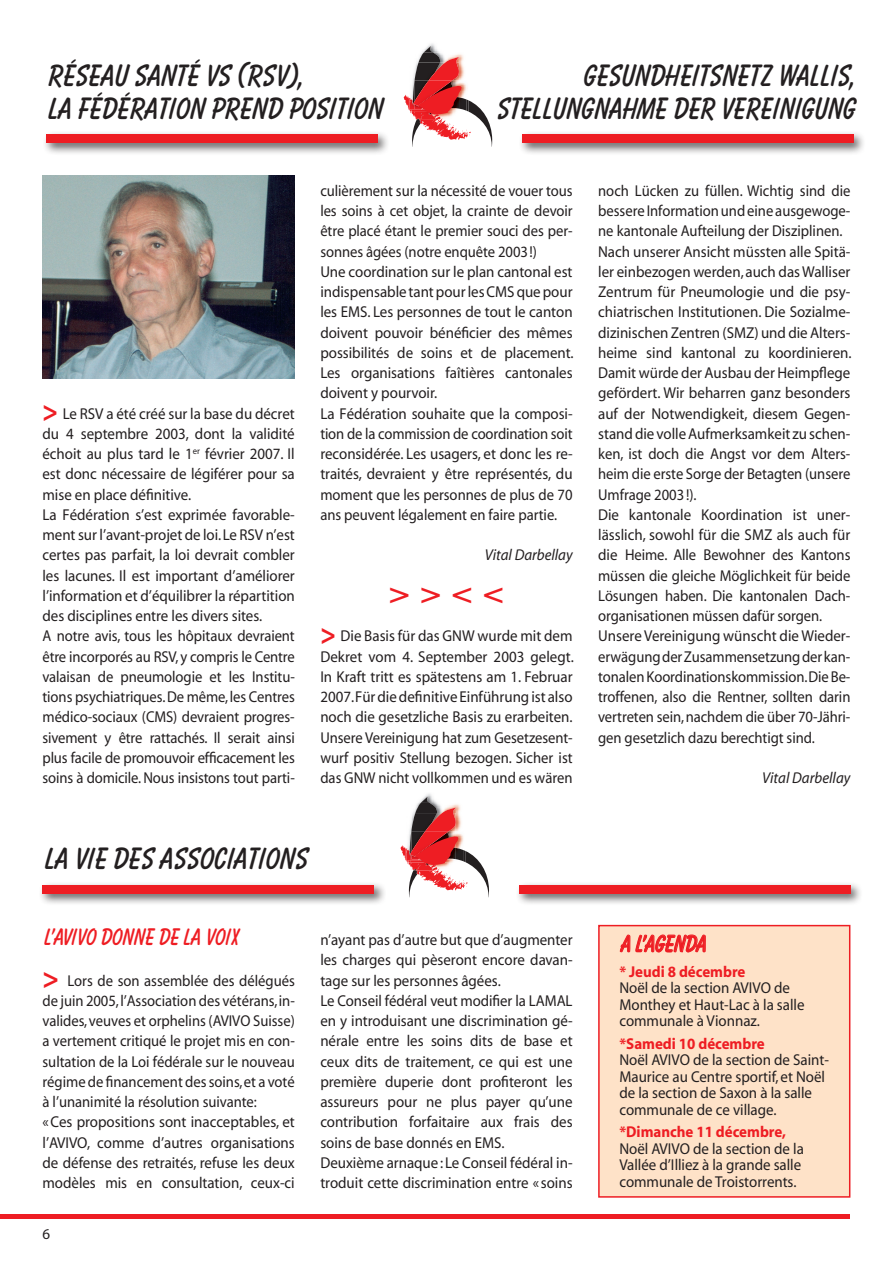
<style>
.page{position:relative;width:893px;height:1263px;background:#fff}
.page>*{position:absolute;margin:0;border:0;box-sizing:border-box;transform-origin:0 0}
.t1{font:700 30px "Times";color:#ee1d23;scale:1.2 1}
.t2{font:700 27px "Balloon";color:#231f20}
.texte_général_frança{font:700 21px "Balloon";color:#ee1d23;scale:.95 1}
.texte_général_frança-2{font:15.75px/20.2px "Myriad";color:#231f20;text-align:justify;scale:.95 1}
.Texte_général_allema{font:15.75px/20.2px "Myriad";color:#231f20;text-align:justify;scale:.95 1}
.texte_général_frança-3{font:15.75px/20.2px "Myriad";color:#231f20;text-align:justify;scale:.93 1}
.texte_général_frança-4{font:15.75px/20.2px "Myriad";color:#231f20;text-align:justify;scale:.94 1}
.Texte_général_allema-2{font:15.75px/20.2px "Myriad";color:#231f20;text-align:justify;scale:.93 1}
.texte_général_frança-5{font:700 15.75px "Myriad";color:#ee1d23;scale:.95 1}
.texte_général_frança-6{font:italic 15.75px "Myriad";color:#231f20;scale:.95 1}
.Texte_général_allema-3{font:italic 15.75px "Myriad";color:#231f20;scale:.95 1}
.t3{font:15px "Myriad";color:#231f20}
.s1{font-weight:700;font-size:30px;color:#ee1d23}
</style>
<div class="page">
<hr style="left:0;top:1215px;width:850px;height:4px;background:#ee1d23">
<div style="left:42px;top:131px;width:347px;height:24px;background:#231f20;opacity:.75"></div>
<div style="left:46px;top:135px;width:331px;height:8px;background:#ee1d23"></div>
<div style="left:518px;top:131px;width:348px;height:24px;background:#231f20;opacity:.75"></div>
<div style="left:522px;top:135px;width:332px;height:8px;background:#ee1d23"></div>
<svg style="left:404px;top:43px;width:88px;height:104px"></svg>
<img style="left:43px;top:176px;width:252px;height:202px">
<div style="left:39px;top:881px;width:347px;height:25px;background:#231f20;opacity:.75"></div>
<div style="left:43px;top:885px;width:331px;height:9px;background:#ee1d23"></div>
<svg style="left:400px;top:794px;width:89px;height:103px"></svg>
<div style="left:515px;top:881px;width:348px;height:25px;background:#231f20;opacity:.75"></div>
<div style="left:519px;top:885px;width:331px;height:9px;background:#ee1d23"></div>
<div style="left:599px;top:926px;width:251px;height:271px;background:#fee2c8"></div>
<div style="left:598px;top:925px;width:252px;height:273px;border:2px solid #ee1d23"></div>
<svg style="left:620px;top:926px;width:86px;height:27px"></svg>
<p class="t2" style="left:46px;top:59px;width:258px">RÉSEAU SANTÉ VS (RSV),</p>
<p class="t2" style="left:46px;top:92px;width:337px">LA FÉDÉRATION PREND POSITION</p>
<p class="t2" style="left:581px;top:59px;width:274px">GESUNDHEITSNETZ WALLIS,</p>
<p class="t2" style="left:495px;top:92px;width:360px">STELLUNGNAHME DER VEREINIGUNG</p>
<p class="texte_général_frança-2" style="left:43px;top:404px;width:267px"><span class="s1">&gt;</span> Le RSV a été créé sur la base du décret du 4 septembre 2003, dont la validité échoit au plus tard le 1<sup>er</sup> février 2007. Il est donc nécessaire de légiférer pour sa mise en place définitive.</p>
<p class="texte_général_frança-2" style="left:43px;top:505px;width:267px">La Fédération s’est exprimée favorable&shy;ment sur l’avant-projet de loi. Le RSV n’est certes pas parfait, la loi devrait combler les lacunes. Il est important d’améliorer l’information et d’équilibrer la répartition des disciplines entre les divers sites.</p>
<p class="texte_général_frança-3" style="left:43px;top:627px;width:273px">A notre avis, tous les hôpitaux devraient être incorporés au RSV, y compris le Centre valaisan de pneumologie et les Institu&shy;tions psychiatriques. De même, les Centres médico-sociaux (CMS) devraient progres&shy;sivement y être rattachés. Il serait ainsi plus facile de promouvoir efficacement les soins à domicile. Nous insistons tout parti-</p>
<p class="texte_général_frança-3" style="left:320px;top:181px;width:273px">culièrement sur la nécessité de vouer tous les soins à cet objet, la crainte de devoir être placé étant le premier souci des per&shy;sonnes âgées (notre enquête 2003!)</p>
<p class="texte_général_frança-2" style="left:320px;top:262px;width:268px">Une coordination sur le plan cantonal est indispensable tant pour les CMS que pour les EMS. Les personnes de tout le canton doivent pouvoir bénéficier des mêmes possibilités de soins et de placement.<br>Les organisations faîtières cantonales doivent y pourvoir.</p>
<p class="texte_général_frança-2" style="left:320px;top:404px;width:267px">La Fédération souhaite que la composi&shy;tion de la commission de coordination soit reconsidérée. Les usagers, et donc les re&shy;traités, devraient y être représentés, du moment que les personnes de plus de 70 ans peuvent légalement en faire partie.</p>
<p class="texte_général_frança-6" style="left:485px;top:547px;width:94px">Vital Darbellay</p>
<p class="t1" style="left:389px;top:575px;width:97px">&gt;&gt;&lt;&lt;</p>
<p class="Texte_général_allema" style="left:320px;top:627px;width:268px"><span class="s1">&gt;</span> Die Basis für das GNW wurde mit dem Dekret vom 4. September 2003 gelegt.<br>In Kraft tritt es spätestens am 1. Februar 2007. Für die definitive Einführung ist also noch die gesetzliche Basis zu erarbeiten.<br>Unsere Vereinigung hat zum Gesetzesent&shy;wurf positiv Stellung bezogen. Sicher ist das GNW nicht vollkommen und es wären</p>
<p class="t2" style="left:43px;top:841px;width:265px">LA VIE DES ASSOCIATIONS</p>
<p class="texte_général_frança" style="left:43px;top:924px;width:207px">L’AVIVO DONNE DE LA VOIX</p>
<p class="texte_général_frança-3" style="left:43px;top:971px;width:273px"><span class="s1">&gt;</span> Lors de son assemblée des délégués de juin 2005, l’Association des vétérans, in&shy;valides, veuves et orphelins (AVIVO Suisse) a vertement critiqué le projet mis en con&shy;sultation de la Loi fédérale sur le nouveau régime de financement des soins, et a voté à l’unanimité la résolution suivante:</p>
<p class="texte_général_frança-2" style="left:43px;top:1113px;width:267px">«Ces propositions sont inacceptables, et l’AVIVO, comme d’autres organisations de défense des retraités, refuse les deux modèles mis en consultation, ceux-ci</p>
<p class="t3" style="left:43px;top:1226px;width:9px">6</p>
<p class="texte_général_frança-2" style="left:320px;top:930px;width:267px">n’ayant pas d’autre but que d’augmenter les charges qui pèseront encore davan&shy;tage sur les personnes âgées.</p>
<p class="texte_général_frança-4" style="left:320px;top:991px;width:270px">Le Conseil fédéral veut modifier la LAMAL en y introduisant une discrimination gé&shy;nérale entre les soins dits de base et ceux dits de traitement, ce qui est une première duperie dont profiteront les assureurs pour ne plus payer qu’une contribution forfaitaire aux frais des soins de base donnés en EMS.</p>
<p class="texte_général_frança-2" style="left:320px;top:1153px;width:267px">Deuxième arnaque: Le Conseil fédéral in&shy;troduit cette discrimination entre « soins</p>
<p class="Texte_général_allema-2" style="left:598px;top:181px;width:273px">noch Lücken zu füllen. Wichtig sind die bessere Information und eine ausgewoge&shy;ne kantonale Aufteilung der Disziplinen.</p>
<p class="Texte_général_allema" style="left:598px;top:242px;width:268px">Nach unserer Ansicht müssten alle Spitä&shy;ler einbezogen werden, auch das Walliser Zentrum für Pneumologie und die psy&shy;chiatrischen Institutionen. Die Sozialme&shy;dizinischen Zentren (SMZ) und die Alters&shy;heime sind kantonal zu koordinieren.<br>Damit würde der Ausbau der Heimpflege gefördert. Wir beharren ganz besonders auf der Notwendigkeit, diesem Gegen&shy;stand die volle Aufmerksamkeit zu schen&shy;ken, ist doch die Angst vor dem Alters&shy;heim die erste Sorge der Betagten (unsere Umfrage 2003!).</p>
<p class="Texte_général_allema" style="left:598px;top:505px;width:267px">Die kantonale Koordination ist uner&shy;lässlich, sowohl für die SMZ als auch für die Heime. Alle Bewohner des Kantons müssen die gleiche Möglichkeit für beide Lösungen haben. Die kantonalen Dach&shy;organisationen müssen dafür sorgen.</p>
<p class="Texte_général_allema" style="left:598px;top:627px;width:267px">Unsere Vereinigung wünscht die Wieder&shy;erwägung der Zusammensetzung der kan&shy;tonalen Koordinationskommission.Die Be&shy;troffenen, also die Rentner, sollten darin vertreten sein, nachdem die über 70-Jähri&shy;gen gesetzlich dazu berechtigt sind.</p>
<p class="Texte_général_allema-3" style="left:762px;top:770px;width:94px">Vital Darbellay</p>
<p class="texte_général_frança" style="left:619px;top:930px;width:92px">A L’AGENDA</p>
<p class="texte_général_frança-5" style="left:619px;top:963px;width:134px">* Jeudi 8 décembre</p>
<p class="texte_général_frança-2" style="left:619px;top:980px;width:196px;line-height:16.5px;text-align:left">Noël de la section AVIVO de<br>Monthey et Haut-Lac à la salle communale à Vionnaz.</p>
<p class="texte_général_frança-5" style="left:619px;top:1035px;width:155px">*Samedi 10 décembre</p>
<p class="texte_général_frança-2" style="left:619px;top:1052px;width:221px;line-height:16.5px;text-align:left">Noël AVIVO de la section de Saint-<br>Maurice au Centre sportif, et Noël de la section de Saxon à la salle communale de ce village.</p>
<p class="texte_général_frança-5" style="left:619px;top:1124px;width:177px">*Dimanche 11 décembre,</p>
<p class="texte_général_frança-2" style="left:619px;top:1141px;width:196px;line-height:16.5px;text-align:left">Noël AVIVO de la section de la<br>Vallée d’Illiez à la grande salle communale de Troistorrents.</p>
</div>
